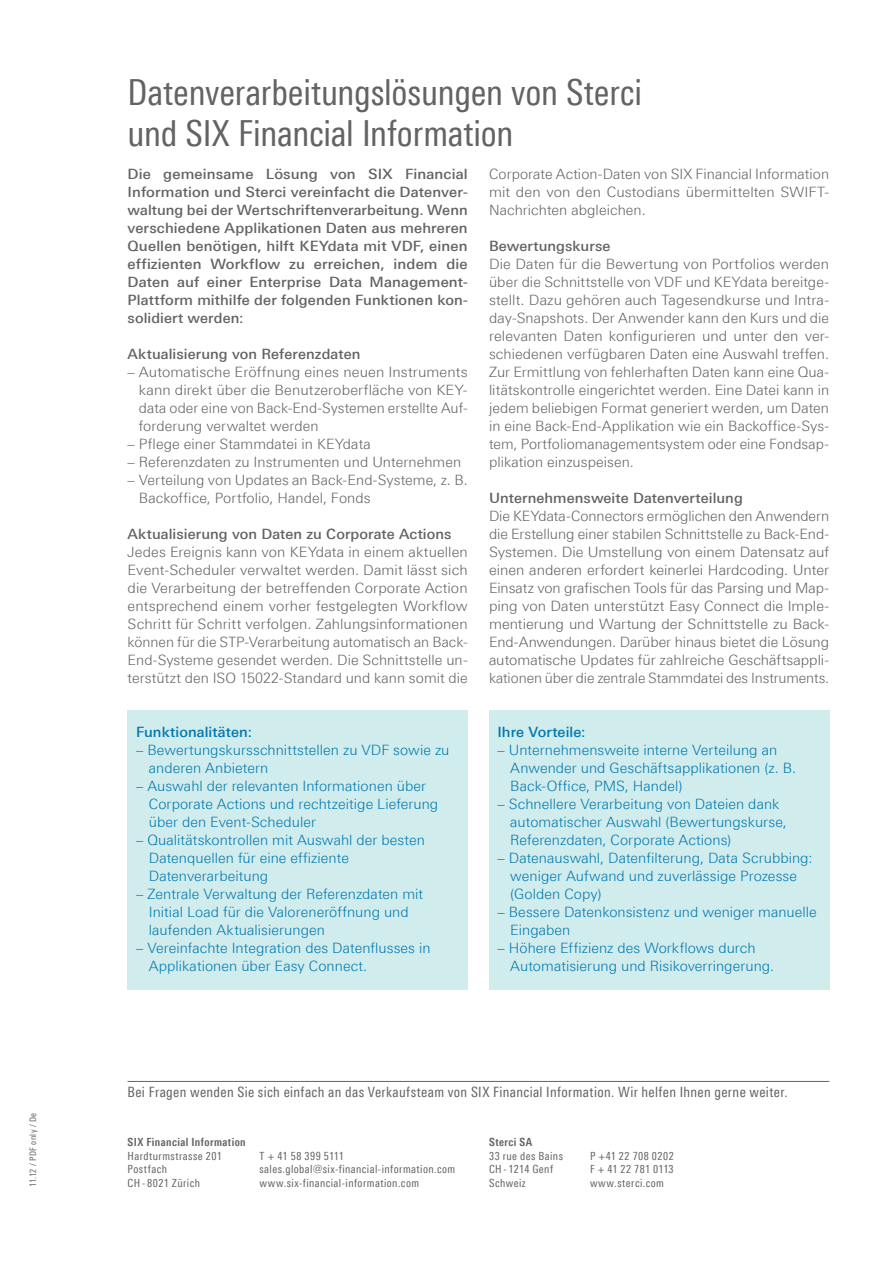
<style>
.page{position:relative;width:893px;height:1263px;background:#fff}
.page>*{position:absolute;margin:0;border:0;box-sizing:border-box;transform-origin:0 0}
.t1{font:36px/41.2px "Linotype Univers 420 Cn";letter-spacing:-.01em;color:#636366}
.t2{font:300 14.25px/18px "Linotype Univers 330";letter-spacing:.005em;color:#636366;text-align:justify}
.t3{font:300 14.25px/18px "Linotype Univers 330";letter-spacing:.005em;color:#0078ae}
.t4{font:500 14.25px/18px "Linotype Univers 530";letter-spacing:.005em;color:#636366;text-align:justify}
.t5{font:14.25px "Linotype Univers 420 Cn";letter-spacing:.025em;color:#636366}
.t6{font:500 14.25px "Linotype Univers 530";letter-spacing:.005em;color:#0078ae}
.t7{font:11.25px/13.5px "Linotype Univers 420 Cn";letter-spacing:.04em;color:#636366}
.t8{font:700 11.25px "Linotype Univers 620 Cn";letter-spacing:.04em;color:#636366}
.t9{font:9px "Linotype Univers 420 Cn";letter-spacing:.045em;color:#636366}
</style>
<div class="page">
<div style="left:128px;top:710px;width:340px;height:279px;background:#d1eced"></div>
<div style="left:489px;top:710px;width:340px;height:279px;background:#d1eced"></div>
<hr style="left:128px;top:1081px;width:701px;height:1px;background:#636366">
<p class="t9" style="left:28px;top:1187px;width:76px;rotate:-90deg">11.12 / PDF only / De</p>
<h1 class="t1" style="left:128px;top:71px;width:516px">Datenverarbeitungslösungen von Sterci und SIX Financial Information</h1>
<p class="t2" style="left:489px;top:165px;width:342px">Corporate Action-Daten von SIX Financial Information mit den von den Custodians übermittelten SWIFT-Nachrichten abgleichen.</p>
<p class="t4" style="left:489px;top:237px;width:123px">Bewertungskurse</p>
<p class="t2" style="left:489px;top:255px;width:342px">Die Daten für die Bewertung von Portfolios werden über die Schnittstelle von VDF und KEYdata bereitge&shy;stellt. Dazu gehören auch Tagesendkurse und Intra&shy;day-Snapshots. Der Anwender kann den Kurs und die relevanten Daten konfigurieren und unter den ver&shy;schiedenen verfügbaren Daten eine Auswahl treffen.<br>Zur Ermittlung von fehlerhaften Daten kann eine Qua&shy;litätskontrolle eingerichtet werden. Eine Datei kann in jedem beliebigen Format generiert werden, um Daten in eine Back-End-Applikation wie ein Backoffice-Sys&shy;tem, Portfoliomanagementsystem oder eine Fondsap&shy;plikation einzuspeisen.</p>
<p class="t4" style="left:489px;top:489px;width:255px">Unternehmensweite Datenverteilung</p>
<p class="t2" style="left:489px;top:507px;width:342px">Die KEYdata-Connectors ermöglichen den Anwendern die Erstellung einer stabilen Schnittstelle zu Back-End-Systemen. Die Umstellung von einem Datensatz auf einen anderen erfordert keinerlei Hardcoding. Unter Einsatz von grafischen Tools für das Parsing und Map&shy;ping von Daten unterstützt Easy Connect die Imple&shy;mentierung und Wartung der Schnittstelle zu Back-End-Anwendungen. Darüber hinaus bietet die Lösung automatische Updates für zahlreiche Geschäftsappli&shy;kationen über die zentrale Stammdatei des Instruments.</p>
<p class="t4" style="left:128px;top:165px;width:342px">Die gemeinsame Lösung von SIX Financial Information und Sterci vereinfacht die Datenver&shy;waltung bei der Wertschriftenverarbeitung. Wenn verschiedene Applikationen Daten aus mehreren Quellen benötigen, hilft KEYdata mit VDF, einen effizienten Workflow zu erreichen, indem die Daten auf einer Enterprise Data Management-Plattform mithilfe der folgenden Funktionen kon&shy;solidiert werden:</p>
<p class="t4" style="left:128px;top:345px;width:234px">Aktualisierung von Referenzdaten</p>
<p class="t2" style="left:139px;top:363px;width:330px;text-indent:-11px">– Automatische Eröffnung eines neuen Instruments kann direkt über die Benutzeroberfläche von KEY&shy;data oder eine von Back-End-Systemen erstellte Auf&shy;forderung verwaltet werden</p>
<p class="t2" style="left:128px;top:435px;width:245px">– Pflege einer Stammdatei in KEYdata</p>
<p class="t2" style="left:128px;top:453px;width:335px">– Referenzdaten zu Instrumenten und Unternehmen</p>
<p class="t2" style="left:139px;top:471px;width:330px;text-indent:-11px">– Verteilung von Updates an Back-End-Systeme, z. B.<br>Backoffice, Portfolio, Handel, Fonds</p>
<p class="t4" style="left:128px;top:525px;width:325px">Aktualisierung von Daten zu Corporate Actions</p>
<p class="t2" style="left:128px;top:543px;width:342px">Jedes Ereignis kann von KEYdata in einem aktuellen Event-Scheduler verwaltet werden. Damit lässt sich die Verarbeitung der betreffenden Corporate Action entsprechend einem vorher festgelegten Workflow Schritt für Schritt verfolgen. Zahlungsinformationen können für die STP-Verarbeitung automatisch an Back-End-Systeme gesendet werden. Die Schnittstelle un&shy;terstützt den ISO 15022-Standard und kann somit die</p>
<p class="t6" style="left:136px;top:723px;width:117px">Funktionalitäten:</p>
<p class="t3" style="left:149px;top:741px;width:302px;text-indent:-13px">– Bewertungskursschnittstellen zu VDF sowie zu anderen Anbietern</p>
<p class="t3" style="left:149px;top:777px;width:291px;text-indent:-13px">– Auswahl der relevanten Informationen über<br>Corporate Actions und rechtzeitige Lieferung über den Event-Scheduler</p>
<p class="t3" style="left:149px;top:831px;width:278px;text-indent:-13px">– Qualitätskontrollen mit Auswahl der besten<br>Datenquellen für eine effiziente<br>Datenverarbeitung</p>
<p class="t3" style="left:149px;top:885px;width:276px;text-indent:-13px">– Zentrale Verwaltung der Referenzdaten mit<br>Initial Load für die Valoreneröffnung und laufenden Aktualisierungen</p>
<p class="t3" style="left:149px;top:939px;width:283px;text-indent:-13px">– Vereinfachte Integration des Datenflusses in<br>Applikationen über Easy Connect.</p>
<p class="t6" style="left:497px;top:723px;width:90px">Ihre Vorteile:</p>
<p class="t3" style="left:510px;top:741px;width:287px;text-indent:-13px">– Unternehmensweite interne Verteilung an<br>Anwender und Geschäftsapplikationen (z. B.<br>Back-Office, PMS, Handel)</p>
<p class="t3" style="left:510px;top:795px;width:278px;text-indent:-13px">– Schnellere Verarbeitung von Dateien dank automatischer Auswahl (Bewertungskurse,<br>Referenzdaten, Corporate Actions)</p>
<p class="t3" style="left:510px;top:849px;width:304px;text-indent:-13px">– Datenauswahl, Datenfilterung, Data Scrubbing: weniger Aufwand und zuverlässige Prozesse (Golden Copy)</p>
<p class="t3" style="left:510px;top:903px;width:308px;text-indent:-13px">– Bessere Datenkonsistenz und weniger manuelle<br>Eingaben</p>
<p class="t3" style="left:510px;top:939px;width:265px;text-indent:-13px">– Höhere Effizienz des Workflows durch<br>Automatisierung und Risikoverringerung.</p>
<p class="t5" style="left:128px;top:1083px;width:661px">Bei Fragen wenden Sie sich einfach an das Verkaufsteam von SIX Financial Information. Wir helfen Ihnen gerne weiter.</p>
<p class="t8" style="left:128px;top:1136px;width:120px">SIX Financial Information</p>
<p class="t7" style="left:128px;top:1149px;width:96px">Hardturmstrasse 201<br>Postfach<br>CH - 8021 Zürich</p>
<p class="t7" style="left:259px;top:1149px;width:197px">T + 41 58 399 5111 sales.global@six-financial-information.com www.six-financial-information.com</p>
<p class="t8" style="left:489px;top:1136px;width:45px">Sterci SA</p>
<p class="t7" style="left:489px;top:1149px;width:75px">33 rue des Bains<br>CH - 1214 Genf<br>Schweiz</p>
<p class="t7" style="left:590px;top:1149px;width:85px;text-align:justify">P +41 22 708 0202<br>F + 41 22 781 0113 www.sterci.com</p>
</div>
